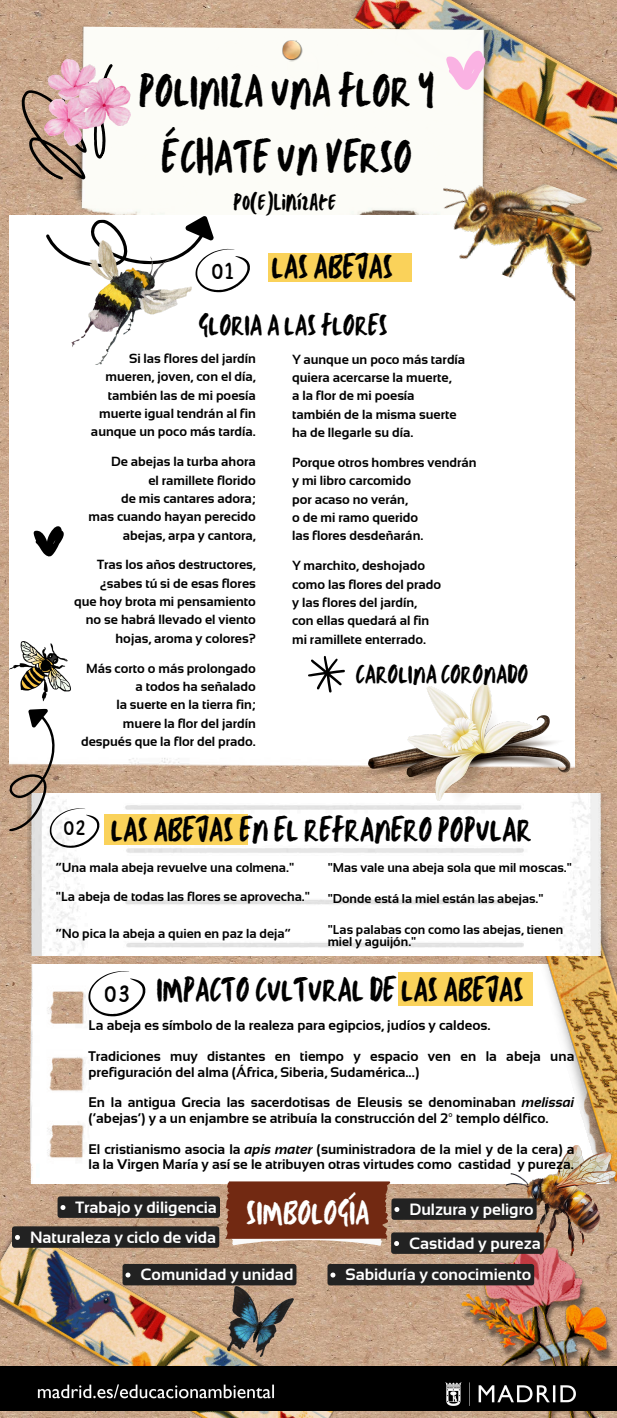
<style>
.page{position:relative;width:617px;height:1418px;background:#fff}
.page>*{position:absolute;margin:0;border:0;box-sizing:border-box;transform-origin:0 0}
.t1{font:46.98px/65.6px "TC Milo Regular";color:#000;text-align:center}
.t2{font:35.2px "TC Milo Regular";color:#000}
.t3{font:34.95px "TC Milo Regular";color:#fff}
.t4{font:34.95px "TC Milo Regular";color:#000}
.t5{font:30.45px "TC Milo Regular";color:#000}
.t6{font:27.2px "TC Milo Regular";color:#000}
.t7{font:23.88px "Childos Arabic";color:#000}
.t8{font:22.93px "TC Milo Regular";color:#000}
.t9{font:22.82px "Childos Arabic";color:#000}
.t10{font:20.8px "Childos Arabic";color:#000}
.t11{font:700 16.32px "Sansation";color:#fff}
.t12{font:700 13.95px/15.4px "Sansation";color:#000}
.t13{font:700 13.25px/18.4px "Sansation";color:#000;text-align:right}
.t14{font:700 13.07px "Sansation";color:#000}
.t15{font:700 12.82px/12px "Sansation";color:#000}
.s1{font-style:italic}
</style>
<div class="page">
<img style="left:0;top:0;width:616px;height:1417px">
<img style="left:339px;top:0;width:277px;height:254px">
<img style="left:66px;top:27px;width:432px;height:189px">
<svg style="left:22px;top:64px;width:91px;height:115px"></svg>
<img style="left:10px;top:216px;width:564px;height:551px">
<svg style="left:308px;top:655px;width:37px;height:37px"></svg>
<img style="left:0;top:964px;width:487px;height:219px">
<img style="left:487px;top:786px;width:129px;height:412px">
<img style="left:28px;top:793px;width:579px;height:162px">
<div style="left:104px;top:814px;width:144px;height:30px;background:#fad25a"></div>
<svg style="left:88px;top:971px;width:57px;height:45px"></svg>
<svg style="left:33px;top:525px;width:33px;height:33px"></svg>
<svg style="left:9px;top:708px;width:90px;height:139px"></svg>
<img style="left:0;top:1218px;width:339px;height:199px">
<img style="left:446px;top:1225px;width:170px;height:192px">
<svg style="left:46px;top:215px;width:204px;height:77px"></svg>
<img style="left:0;top:1365px;width:616px;height:45px">
<img style="left:422px;top:151px;width:189px;height:151px">
<div style="left:398px;top:972px;width:134px;height:34px;background:#fad25a"></div>
<div style="left:268px;top:254px;width:143px;height:28px;background:#fad25a"></div>
<img style="left:45px;top:60px;width:85px;height:85px">
<img style="left:227px;top:1286px;width:66px;height:70px">
<img style="left:282px;top:40px;width:21px;height:22px">
<svg style="left:446px;top:49px;width:42px;height:43px"></svg>
<img style="left:506px;top:1145px;width:109px;height:110px">
<img style="left:10px;top:642px;width:60px;height:60px">
<img style="left:71px;top:241px;width:121px;height:123px">
<img style="left:357px;top:684px;width:217px;height:123px">
<div style="left:122px;top:1263px;width:174px;height:22px;background:#222"></div>
<div style="left:327px;top:1263px;width:207px;height:22px;background:#222"></div>
<svg style="left:12px;top:1181px;width:531px;height:72px;background:#775a4a"></svg>
<h1 class="t1" style="left:139px;top:58px;width:297px">POLINIZA UNA FLOR Y<br>ÉCHATE UN VERSO</h1>
<h3 class="t8" style="left:233px;top:187px;width:104px">PO(E)LINÍZATE</h3>
<h3 class="t9" style="left:211px;top:256px;width:24px">01</h3>
<h3 class="t4" style="left:271px;top:243px;width:123px">LAS ABEJAS</h3>
<h3 class="t5" style="left:198px;top:305px;width:191px">GLORIA A LAS FLORES</h3>
<p class="t13" style="left:91px;top:349px;width:166px">Si las flores del jardín mueren, joven, con el día, también las de mi poesía muerte igual tendrán al fin aunque un poco más tardía.</p>
<p class="t13" style="left:88px;top:452px;width:169px">De abejas la turba ahora<br>el ramillete florido<br>de mis cantares adora;<br>mas cuando hayan perecido abejas, arpa y cantora,</p>
<p class="t13" style="left:74px;top:555px;width:183px">Tras los años destructores, ¿sabes tú si de esas flores que hoy brota mi pensamiento no se habrá llevado el viento hojas, aroma y colores?</p>
<p class="t13" style="left:81px;top:659px;width:176px">Más corto o más prolongado a todos ha señalado<br>la suerte en la tierra fin; muere la flor del jardín después que la flor del prado.</p>
<p class="t13" style="left:292px;top:350px;width:175px;text-align:left">Y aunque un poco más tardía quiera acercarse la muerte,<br>a la flor de mi poesía también de la misma suerte ha de llegarle su día.</p>
<p class="t13" style="left:292px;top:453px;width:186px;text-align:left">Porque otros hombres vendrán y mi libro carcomido<br>por acaso no verán,<br>o de mi ramo querido<br>las flores desdeñarán.</p>
<p class="t13" style="left:292px;top:556px;width:151px;text-align:left">Y marchito, deshojado como las flores del prado y las flores del jardín, con ellas quedará al fin mi ramillete enterrado.</p>
<h3 class="t6" style="left:356px;top:656px;width:174px">CAROLINA CORONADO</h3>
<h3 class="t10" style="left:64px;top:815px;width:23px">02</h3>
<h2 class="t2" style="left:111px;top:805px;width:422px">LAS ABEJAS EN EL REFRANERO POPULAR</h2>
<p class="t14" style="left:56px;top:860px;width:240px">&lt;Una mala abeja revuelve una colmena."</p>
<p class="t14" style="left:56px;top:889px;width:256px">"La abeja de todas las flores se aprovecha."</p>
<p class="t14" style="left:56px;top:925px;width:236px">&lt;No pica la abeja a quien en paz la deja=</p>
<p class="t15" style="left:327px;top:861px;width:246px">"Mas vale una abeja sola que mil moscas."</p>
<p class="t15" style="left:327px;top:892px;width:217px">"Donde está la miel están las abejas."</p>
<p class="t15" style="left:327px;top:924px;width:237px">"Las palabas con como las abejas, tienen miel y aguijón."</p>
<h3 class="t7" style="left:104px;top:978px;width:27px">03</h3>
<h2 class="t2" style="left:156px;top:966px;width:368px">IMPACTO CULTURAL DE LAS ABEJAS</h2>
<p class="t12" style="left:88px;top:1017px;width:403px">La abeja es símbolo de la realeza para egipcios, judíos y caldeos.</p>
<p class="t12" style="left:88px;top:1048px;width:487px">Tradiciones muy distantes en tiempo y espacio ven en la abeja una prefiguración del alma (África, Siberia, Sudamérica...)</p>
<p class="t12" style="left:88px;top:1094px;width:487px">En la antigua Grecia las sacerdotisas de Eleusis se denominaban <span class="s1">melissai </span>(8abejas9) y a un enjambre se atribuía la construcción del 2º templo délfico.</p>
<p class="t12" style="left:88px;top:1140px;width:487px">El cristianismo asocia la <span class="s1">apis mater</span> (suministradora de la miel y de la cera) a la la Virgen María y así se le atribuyen otras virtudes como castidad y pureza.</p>
<h3 class="t3" style="left:246px;top:1188px;width:125px">SIMBOLOGÍA</h3>
<p class="t11" style="left:75px;top:1197px;width:143px">Trabajo y diligencia</p>
<p class="t11" style="left:409px;top:1199px;width:126px">Dulzura y peligro</p>
<p class="t11" style="left:30px;top:1227px;width:188px">Naturaleza y ciclo de vida</p>
<p class="t11" style="left:409px;top:1233px;width:133px">Castidad y pureza</p>
<p class="t11" style="left:140px;top:1265px;width:154px">Comunidad y unidad</p>
<p class="t11" style="left:345px;top:1265px;width:187px">Sabiduría y conocimiento</p>
</div>
